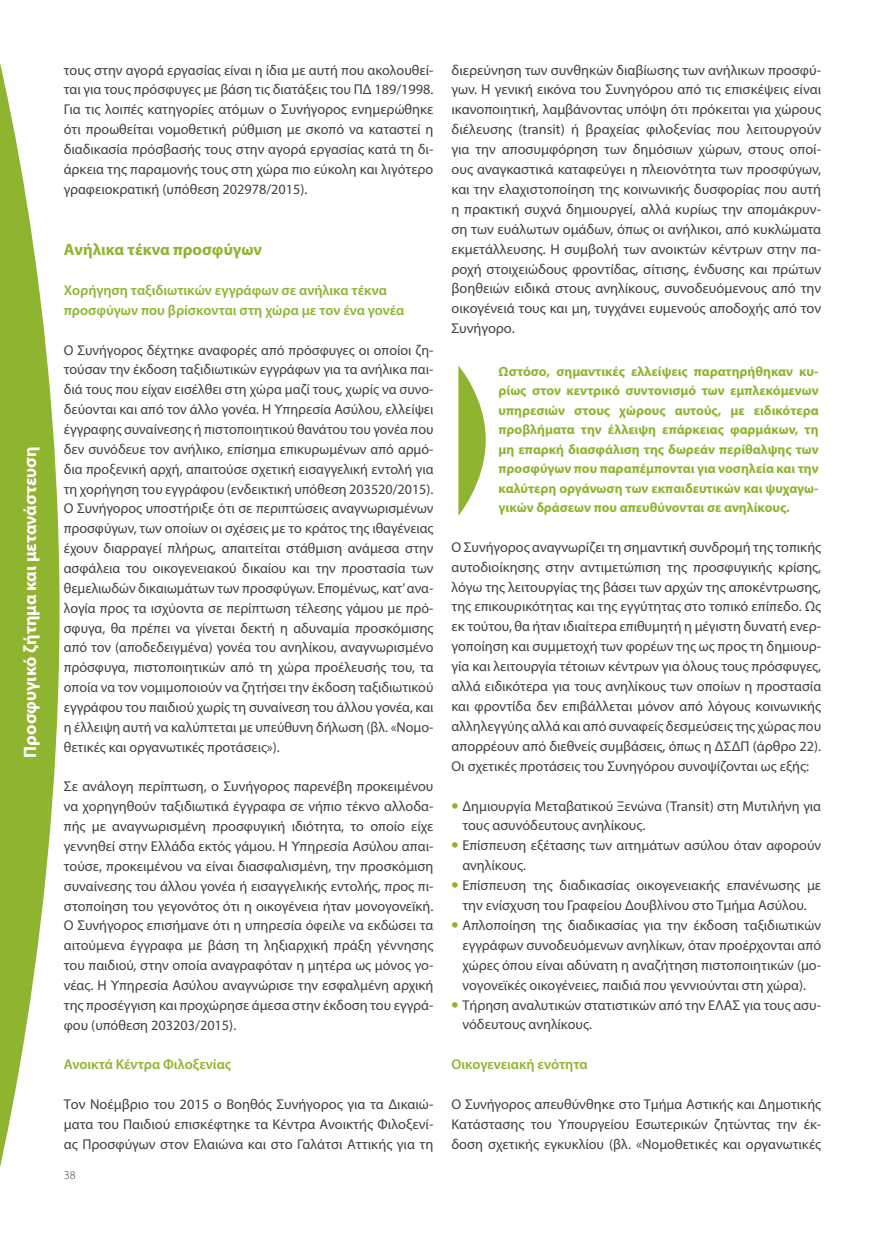
<style>
.page{position:relative;width:885px;height:1234px;background:#fff}
.page>*{position:absolute;margin:0;border:0;box-sizing:border-box;transform-origin:0 0}
.t1{font:700 18px "Myriad Pro";color:#fff}
.t2{font:700 16.5px "Myriad Pro";color:#8fb430}
.t3{font:14.25px/19.8px "Myriad Pro";color:#414042;text-align:justify}
.t4{font:600 14.25px/19.8px "Myriad Pro";color:#8fb430}
.t5{font:700 13.5px/19.5px "Myriad Pro";color:#8fb430;text-align:justify}
.t6{font:300 12px "Myriad Pro";color:#414042}
.s1{font-weight:900;font-size:19.5px;color:#8fb430}
</style>
<div class="page">
<svg style="left:0;top:63px;width:59px;height:1104px;fill:#8fb430"></svg>
<svg style="left:458px;top:365px;width:27px;height:150px"></svg>
<p class="t1" style="left:18px;top:757px;width:313px;rotate:-90deg">Προσφυγικό ζήτημα και μετανάστευση</p>
<p class="t3" style="left:64px;top:60px;width:371px">τους στην αγορά εργασίας είναι η ίδια με αυτή που ακολουθεί&shy;ται για τους πρόσφυγες με βάση τις διατάξεις του ΠΔ 189/1998.<br>Για τις λοιπές κατηγορίες ατόμων ο Συνήγορος ενημερώθηκε ότι προωθείται νομοθετική ρύθμιση με σκοπό να καταστεί η διαδικασία πρόσβασής τους στην αγορά εργασίας κατά τη δι&shy;άρκεια της παραμονής τους στη χώρα πιο εύκολη και λιγότερο γραφειοκρατική (υπόθεση 202978/2015).</p>
<p class="t2" style="left:64px;top:239px;width:199px">Aνήλικα τέκνα προσφύγων</p>
<p class="t4" style="left:64px;top:280px;width:342px">Χορήγηση ταξιδιωτικών εγγράφων σε ανήλικα τέκνα προσφύγων που βρίσκονται στη χώρα με τον ένα γονέα</p>
<p class="t3" style="left:64px;top:339px;width:371px">Ο Συνήγορος δέχτηκε αναφορές από πρόσφυγες οι οποίοι ζη&shy;τούσαν την έκδοση ταξιδιωτικών εγγράφων για τα ανήλικα παι&shy;διά τους που είχαν εισέλθει στη χώρα μαζί τους, χωρίς να συνο&shy;δεύονται και από τον άλλο γονέα. Η Υπηρεσία Ασύλου, ελλείψει έγγραφης συναίνεσης ή πιστοποιητικού θανάτου του γονέα που δεν συνόδευε τον ανήλικο, επίσημα επικυρωμένων από αρμό&shy;δια προξενική αρχή, απαιτούσε σχετική εισαγγελική εντολή για τη χορήγηση του εγγράφου (ενδεικτική υπόθεση 203520/2015).<br>Ο Συνήγορος υποστήριξε ότι σε περιπτώσεις αναγνωρισμένων προσφύγων, των οποίων οι σχέσεις με το κράτος της ιθαγένειας έχουν διαρραγεί πλήρως, απαιτείται στάθμιση ανάμεσα στην ασφάλεια του οικογενειακού δικαίου και την προστασία των θεμελιωδών δικαιωμάτων των προσφύγων. Επομένως, κατ’ ανα&shy;λογία προς τα ισχύοντα σε περίπτωση τέλεσης γάμου με πρό&shy;σφυγα, θα πρέπει να γίνεται δεκτή η αδυναμία προσκόμισης από τον (αποδεδειγμένα) γονέα του ανηλίκου, αναγνωρισμένο πρόσφυγα, πιστοποιητικών από τη χώρα προέλευσής του, τα οποία να τον νομιμοποιούν να ζητήσει την έκδοση ταξιδιωτικού εγγράφου του παιδιού χωρίς τη συναίνεση του άλλου γονέα, και η έλλειψη αυτή να καλύπτεται με υπεύθυνη δήλωση (βλ. «Νομο&shy;θετικές και οργανωτικές προτάσεις»).</p>
<p class="t3" style="left:64px;top:776px;width:371px">Σε ανάλογη περίπτωση, ο Συνήγορος παρενέβη προκειμένου να χορηγηθούν ταξιδιωτικά έγγραφα σε νήπιο τέκνο αλλοδα&shy;πής με αναγνωρισμένη προσφυγική ιδιότητα, το οποίο είχε γεννηθεί στην Ελλάδα εκτός γάμου. Η Υπηρεσία Ασύλου απαι&shy;τούσε, προκειμένου να είναι διασφαλισμένη, την προσκόμιση συναίνεσης του άλλου γονέα ή εισαγγελικής εντολής, προς πι&shy;στοποίηση του γεγονότος ότι η οικογένεια ήταν μονογονεϊκή.<br>Ο Συνήγορος επισήμανε ότι η υπηρεσία όφειλε να εκδώσει τα αιτούμενα έγγραφα με βάση τη ληξιαρχική πράξη γέννησης του παιδιού, στην οποία αναγραφόταν η μητέρα ως μόνος γο&shy;νέας. Η Υπηρεσία Ασύλου αναγνώρισε την εσφαλμένη αρχική της προσέγγιση και προχώρησε άμεσα στην έκδοση του εγγρά&shy;φου (υπόθεση 203203/2015).</p>
<p class="t4" style="left:64px;top:1054px;width:169px">Ανοικτά Κέντρα Φιλοξενίας</p>
<p class="t3" style="left:64px;top:1093px;width:371px">Τον Νοέμβριο του 2015 ο Βοηθός Συνήγορος για τα Δικαιώ&shy;ματα του Παιδιού επισκέφτηκε τα Κέντρα Ανοικτής Φιλοξενί&shy;ας Προσφύγων στον Ελαιώνα και στο Γαλάτσι Αττικής για τη</p>
<p class="t6" style="left:64px;top:1168px;width:13px">38</p>
<p class="t3" style="left:451px;top:59px;width:371px">διερεύνηση των συνθηκών διαβίωσης των ανήλικων προσφύ&shy;γων. Η γενική εικόνα του Συνηγόρου από τις επισκέψεις είναι ικανοποιητική, λαμβάνοντας υπόψη ότι πρόκειται για χώρους διέλευσης (transit) ή βραχείας φιλοξενίας που λειτουργούν για την αποσυμφόρηση των δημόσιων χώρων, στους οποί&shy;ους αναγκαστικά καταφεύγει η πλειονότητα των προσφύγων, και την ελαχιστοποίηση της κοινωνικής δυσφορίας που αυτή η πρακτική συχνά δημιουργεί, αλλά κυρίως την απομάκρυν&shy;ση των ευάλωτων ομάδων, όπως οι ανήλικοι, από κυκλώματα εκμετάλλευσης. Η συμβολή των ανοικτών κέντρων στην πα&shy;ροχή στοιχειώδους φροντίδας, σίτισης, ένδυσης και πρώτων βοηθειών ειδικά στους ανηλίκους, συνοδευόμενους από την οικογένειά τους και μη, τυγχάνει ευμενούς αποδοχής από τον Συνήγορο.</p>
<p class="t5" style="left:498px;top:361px;width:321px">Ωστόσο, σημαντικές ελλείψεις παρατηρήθηκαν κυ&shy;ρίως στον κεντρικό συντονισμό των εμπλεκόμενων υπηρεσιών στους χώρους αυτούς, με ειδικότερα προβλήματα την έλλειψη επάρκειας φαρμάκων, τη μη επαρκή διασφάλιση της δωρεάν περίθαλψης των προσφύγων που παραπέμπονται για νοσηλεία και την καλύτερη οργάνωση των εκπαιδευτικών και ψυχαγω&shy;γικών δράσεων που απευθύνονται σε ανηλίκους.</p>
<p class="t3" style="left:451px;top:536px;width:371px">Ο Συνήγορος αναγνωρίζει τη σημαντική συνδρομή της τοπικής αυτοδιοίκησης στην αντιμετώπιση της προσφυγικής κρίσης, λόγω της λειτουργίας της βάσει των αρχών της αποκέντρωσης, της επικουρικότητας και της εγγύτητας στο τοπικό επίπεδο. Ως εκ τούτου, θα ήταν ιδιαίτερα επιθυμητή η μέγιστη δυνατή ενερ&shy;γοποίηση και συμμετοχή των φορέων της ως προς τη δημιουρ&shy;γία και λειτουργία τέτοιων κέντρων για όλους τους πρόσφυγες, αλλά ειδικότερα για τους ανηλίκους των οποίων η προστασία και φροντίδα δεν επιβάλλεται μόνον από λόγους κοινωνικής αλληλεγγύης αλλά και από συναφείς δεσμεύσεις της χώρας που απορρέουν από διεθνείς συμβάσεις, όπως η ΔΣΔΠ (άρθρο 22).<br>Οι σχετικές προτάσεις του Συνηγόρου συνοψίζονται ως εξής:</p>
<p class="t3" style="left:462px;top:795px;width:360px;text-indent:-11px"><span class="s1">•</span> Δημιουργία Μεταβατικού Ξενώνα (Transit) στη Μυτιλήνη για τους ασυνόδευτους ανηλίκους.</p>
<p class="t3" style="left:462px;top:835px;width:360px;text-indent:-11px"><span class="s1">•</span> Επίσπευση εξέτασης των αιτημάτων ασύλου όταν αφορούν ανηλίκους.</p>
<p class="t3" style="left:451px;top:874px;width:371px;text-align:center"><span class="s1">•</span> Επίσπευση της διαδικασίας οικογενειακής επανένωσης με την ενίσχυση του Γραφείου Δουβλίνου στο Τμήμα Ασύλου.</p>
<p class="t3" style="left:462px;top:914px;width:360px;text-indent:-11px"><span class="s1">•</span> Απλοποίηση της διαδικασίας για την έκδοση ταξιδιωτικών εγγράφων συνοδευόμενων ανηλίκων, όταν προέρχονται από χώρες όπου είναι αδύνατη η αναζήτηση πιστοποιητικών (μο&shy;νογονεϊκές οικογένειες, παιδιά που γεννιούνται στη χώρα).</p>
<p class="t3" style="left:462px;top:994px;width:360px;text-indent:-11px"><span class="s1">•</span> Τήρηση αναλυτικών στατιστικών από την ΕΛΑΣ για τους ασυ&shy;νόδευτους ανηλίκους.</p>
<p class="t4" style="left:451px;top:1053px;width:137px">Οικογενειακή ενότητα</p>
<p class="t3" style="left:451px;top:1093px;width:371px">Ο Συνήγορος απευθύνθηκε στο Τμήμα Αστικής και Δημοτικής Κατάστασης του Υπουργείου Εσωτερικών ζητώντας την έκ&shy;δοση σχετικής εγκυκλίου (βλ. «Νομοθετικές και οργανωτικές</p>
</div>
